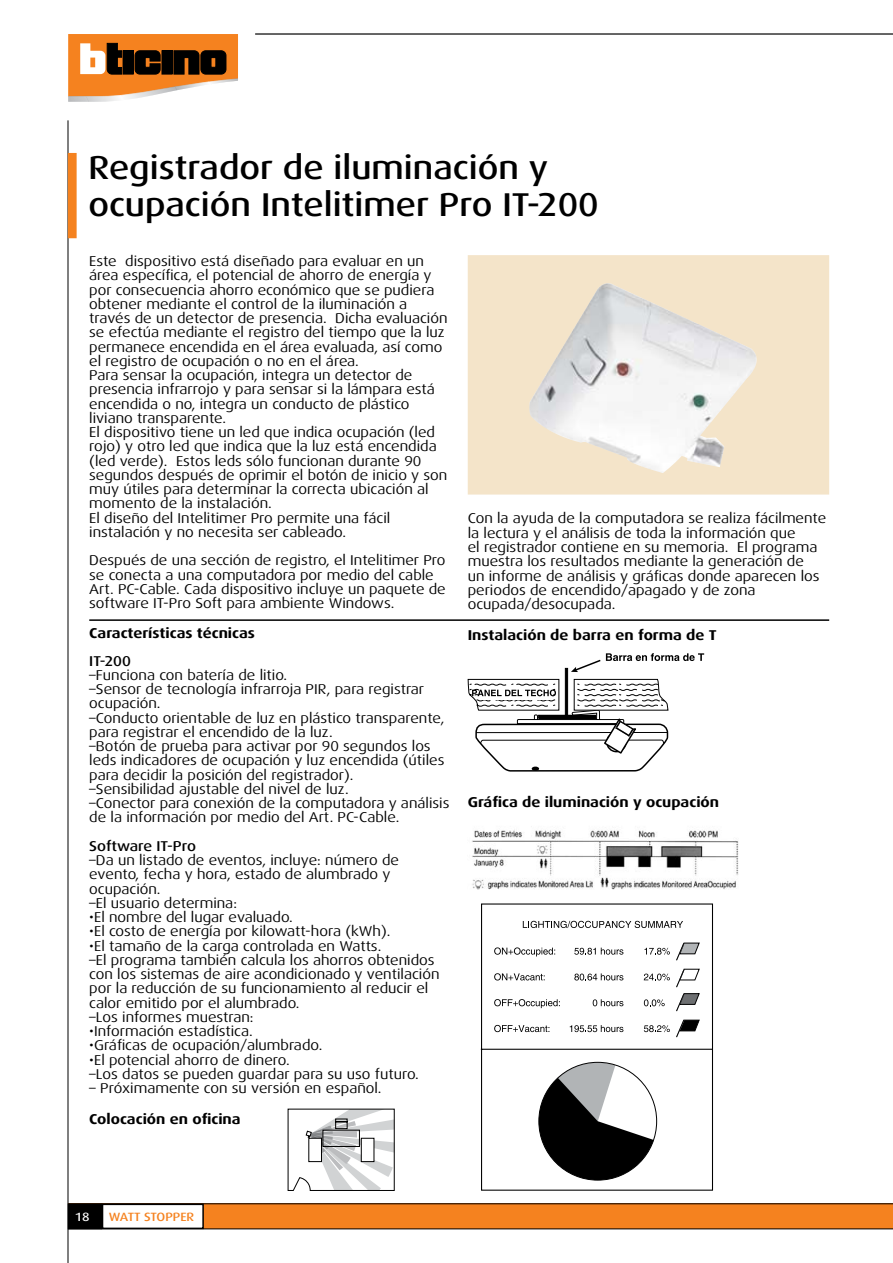
<style>
.page{position:relative;width:893px;height:1263px;background:#fff}
.page>*{position:absolute;margin:0;border:0;box-sizing:border-box;transform-origin:0 0}
.t1{font:500 33px/37.5px "Dax Wide";color:#000}
.t2{font:14.25px/14.2px "Dax Wide";color:#000}
.t3{font:700 14.25px "Dax Wide";color:#000}
.t4{font:500 14.25px "Dax Wide";color:#000}
.t5{font:500 12px "Dax Wide";letter-spacing:-.005em;color:#f5821f}
.t6{font:500 12px "Dax Wide";color:#fff}
</style>
<div class="page">
<hr style="left:68px;top:120px;width:1px;height:1143px;background:#000">
<hr style="left:255px;top:33px;width:638px;height:2px;background:#000">
<svg style="left:68px;top:34px;width:170px;height:68px"></svg>
<svg style="left:68px;top:1203px;width:825px;height:26px"></svg>
<div style="left:68px;top:153px;width:8px;height:85px;background:#f5821f"></div>
<div style="left:103px;top:1204px;width:100px;height:24px;background:#fff"></div>
<div style="left:102px;top:1203px;width:102px;height:26px;border:2px solid #000"></div>
<div style="left:468px;top:256px;width:360px;height:238px;background:#f4e4c9"></div>
<div style="left:468px;top:255px;width:361px;height:240px;border:2px solid #f4e4c9"></div>
<img style="left:529px;top:283px;width:228px;height:190px">
<hr style="left:89px;top:619px;width:740px;height:2px;background:#000">
<div style="left:565px;top:668px;width:3px;height:48px;border:1px solid #000"></div>
<svg style="left:571px;top:653px;width:133px;height:19px"></svg>
<svg style="left:468px;top:679px;width:201px;height:93px"></svg>
<img style="left:472px;top:829px;width:267px;height:61px">
<svg style="left:481px;top:903px;width:232px;height:288px"></svg>
<svg style="left:288px;top:1109px;width:106px;height:82px"></svg>
<h1 class="t1" style="left:88px;top:149px;width:512px">Registrador de iluminación y ocupación Intelitimer Pro IT-200</h1>
<p class="t2" style="left:89px;top:254px;width:360px">Este dispositivo está diseñado para evaluar en un área específica, el potencial de ahorro de energía y por consecuencia ahorro económico que se pudiera obtener mediante el control de la iluminación a través de un detector de presencia. Dicha evaluación se efectúa mediante el registro del tiempo que la luz permanece encendida en el área evaluada, así como el registro de ocupación o no en el área.<br>Para sensar la ocupación, integra un detector de presencia infrarrojo y para sensar si la lámpara está encendida o no, integra un conducto de plástico liviano transparente.<br>El dispositivo tiene un led que indica ocupación (led rojo) y otro led que indica que la luz está encendida (led verde). Estos leds sólo funcionan durante 90 segundos después de oprimir el botón de inicio y son muy útiles para determinar la correcta ubicación al momento de la instalación.<br>El diseño del Intelitimer Pro permite una fácil instalación y no necesita ser cableado.</p>
<p class="t2" style="left:89px;top:553px;width:358px">Después de una sección de registro, el Intelitimer Pro se conecta a una computadora por medio del cable Art. PC-Cable. Cada dispositivo incluye un paquete de software IT-Pro Soft para ambiente Windows.</p>
<p class="t2" style="left:468px;top:512px;width:360px">Con la ayuda de la computadora se realiza fácilmente la lectura y el análisis de toda la información que<br>el registrador contiene en su memoria. El programa muestra los resultados mediante la generación de<br>un informe de análisis y gráficas donde aparecen los periodos de encendido/apagado y de zona ocupada/desocupada.</p>
<p class="t3" style="left:89px;top:625px;width:167px">Características técnicas</p>
<p class="t4" style="left:89px;top:653px;width:43px">IT-200</p>
<p class="t2" style="left:89px;top:668px;width:362px">–Funciona con batería de litio.<br>–Sensor de tecnología infrarroja PIR, para registrar ocupación.<br>–Conducto orientable de luz en plástico transparente, para registrar el encendido de la luz.<br>–Botón de prueba para activar por 90 segundos los leds indicadores de ocupación y luz encendida (útiles para decidir la posición del registrador).<br>–Sensibilidad ajustable del nivel de luz.<br>–Conector para conexión de la computadora y análisis de la información por medio del Art. PC-Cable.</p>
<p class="t4" style="left:89px;top:838px;width:108px">Software IT-Pro</p>
<p class="t2" style="left:89px;top:853px;width:311px">–Da un listado de eventos, incluye: número de evento, fecha y hora, estado de alumbrado y ocupación.<br>–El usuario determina:</p>
<p class="t2" style="left:89px;top:910px;width:205px">•El nombre del lugar evaluado.</p>
<p class="t2" style="left:89px;top:924px;width:303px">•El costo de energía por kilowatt-hora (kWh).</p>
<p class="t2" style="left:89px;top:939px;width:352px">•El tamaño de la carga controlada en Watts.<br>–El programa también calcula los ahorros obtenidos con los sistemas de aire acondicionado y ventilación por la reducción de su funcionamiento al reducir el calor emitido por el alumbrado.<br>–Los informes muestran:</p>
<p class="t2" style="left:89px;top:1024px;width:165px">•Información estadística.</p>
<p class="t2" style="left:89px;top:1038px;width:234px">•Gráficas de ocupación/alumbrado.</p>
<p class="t2" style="left:89px;top:1053px;width:331px">•El potencial ahorro de dinero.<br>–Los datos se pueden guardar para su uso futuro.</p>
<p class="t2" style="left:89px;top:1081px;width:294px">– Próximamente con su versión en español.</p>
<p class="t3" style="left:89px;top:1111px;width:153px">Colocación en oficina</p>
<p class="t3" style="left:468px;top:627px;width:250px">Instalación de barra en forma de T</p>
<p class="t3" style="left:468px;top:793px;width:253px">Gráfica de iluminación y ocupación</p>
<p class="t6" style="left:75px;top:1210px;width:16px">18</p>
<p class="t5" style="left:109px;top:1210px;width:87px">WATT STOPPER</p>
</div>
